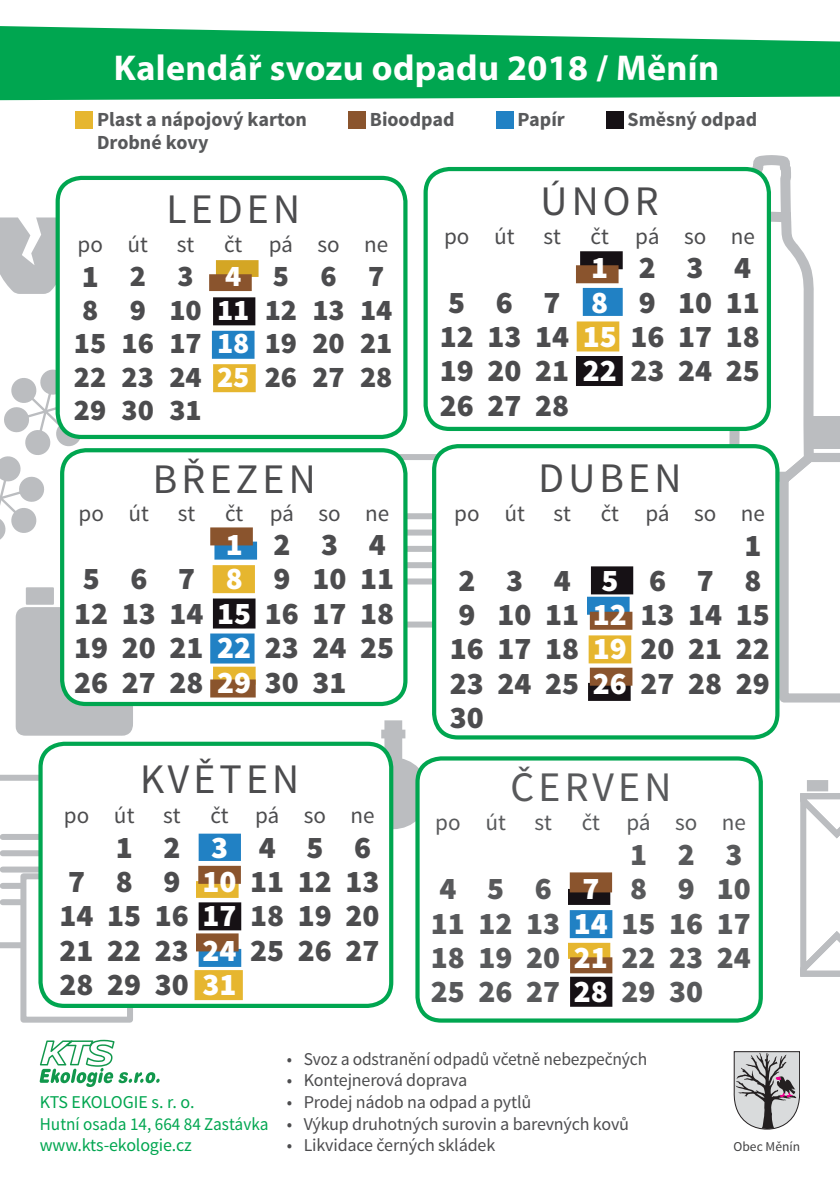
<style>
.page{position:relative;width:840px;height:1191px;background:#fff}
.page>*{position:absolute;margin:0;border:0;box-sizing:border-box;transform-origin:0 0}
.t1{font:42px "Source Sans Pro";letter-spacing:.1em;color:#4c4c4e}
.t2{font:42px "Source Sans Pro";letter-spacing:.1em;color:#58595b}
.t3{font:700 36px "Myriad Pro";letter-spacing:.01em;color:#fff}
.t4{font:900 31.6px/34.4px "Source Sans Pro";color:#4c4c4e}
.t5{font:900 31.6px/34.4px "Source Sans Pro";color:#58595b}
.t6{font:900 30px/33.4px "Source Sans Pro";color:#4c4c4e}
.t7{font:23.2px "Source Sans Pro";color:#4c4c4e}
.t8{font:23.2px "Source Sans Pro";color:#58595b}
.t9{font:700 20px "Source Sans Pro";color:#58595b}
.t10{font:18px "Source Sans Pro";letter-spacing:-.01em;color:#4c4c4e}
.t11{font:18px/21.6px "Source Sans Pro";color:#00a650}
.t12{font:13.6px "Source Sans Pro";color:#404041}
.s1{font-size:31.6px}
.s2{color:#fff}
</style>
<div class="page">
<div style="left:358px;top:758px;width:70px;height:70px;background:#bbbdc0;border-radius:50%"></div>
<div style="left:384px;top:720px;width:18px;height:43px;background:#bbbdc0"></div>
<div style="left:381px;top:729px;width:24px;height:9px;border:2px solid #bbbdc0"></div>
<svg style="left:388px;top:448px;width:57px;height:182px"></svg>
<div style="left:403px;top:513px;width:74px;height:6px;background:#bbbdc0"></div>
<div style="left:403px;top:529px;width:74px;height:6px;background:#bbbdc0"></div>
<div style="left:403px;top:546px;width:74px;height:6px;background:#bbbdc0"></div>
<div style="left:403px;top:578px;width:74px;height:6px;background:#bbbdc0"></div>
<div style="left:403px;top:562px;width:74px;height:6px;background:#bbbdc0"></div>
<svg style="left:0;top:774px;width:133px;height:249px"></svg>
<svg style="left:393px;top:765px;width:3px;height:83px"></svg>
<div style="left:15px;top:607px;width:119px;height:129px;background:#bbbdc0"></div>
<div style="left:27px;top:588px;width:26px;height:16px;background:#bbbdc0"></div>
<div style="left:26px;top:587px;width:28px;height:18px;border:2px solid #bbbdc0"></div>
<svg style="left:0;top:217px;width:56px;height:77px;background:#c4c7c9"></svg>
<svg style="left:721px;top:737px;width:45px;height:393px"></svg>
<div style="left:806px;top:780px;width:21px;height:11px;border:6px solid #bbbdc0"></div>
<svg style="left:800px;top:786px;width:39px;height:191px"></svg>
<svg style="left:0;top:369px;width:92px;height:171px"></svg>
<svg style="left:744px;top:155px;width:95px;height:552px"></svg>
<div style="left:809px;top:417px;width:30px;height:32px;background:#bbbdc0"></div>
<div style="left:76px;top:111px;width:17px;height:17px;background:#e6b62f"></div>
<div style="left:348px;top:111px;width:17px;height:17px;background:#8a542d"></div>
<div style="left:496px;top:111px;width:17px;height:17px;background:#2181c4"></div>
<div style="left:606px;top:111px;width:17px;height:17px;background:#161115"></div>
<svg style="left:0;top:26px;width:839px;height:74px;background:#20b166"></svg>
<div style="left:62px;top:450px;width:343px;height:254px;background:#fff;border-radius:24px"></div>
<div style="left:60px;top:448px;width:347px;height:258px;border:4px solid #00a650;border-radius:24px"></div>
<div style="left:213px;top:598px;width:42px;height:30px;background:#161115"></div>
<div style="left:212px;top:565px;width:43px;height:28px;background:#e6b62f"></div>
<div style="left:214px;top:541px;width:43px;height:18px;background:#2181c4"></div>
<div style="left:434px;top:446px;width:343px;height:291px;background:#fff;border-radius:24px"></div>
<div style="left:432px;top:444px;width:347px;height:295px;border:4px solid #00a650;border-radius:24px"></div>
<div style="left:588px;top:635px;width:43px;height:28px;background:#e6b62f"></div>
<div style="left:586px;top:597px;width:43px;height:18px;background:#2181c4"></div>
<div style="left:590px;top:566px;width:43px;height:28px;background:#161115"></div>
<div style="left:40px;top:744px;width:351px;height:262px;background:#fff;border-radius:24px"></div>
<div style="left:38px;top:741px;width:355px;height:267px;border:4px solid #00a650;border-radius:24px"></div>
<div style="left:198px;top:902px;width:43px;height:28px;background:#161115"></div>
<div style="left:196px;top:881px;width:42px;height:17px;background:#e6b62f"></div>
<div style="left:198px;top:833px;width:43px;height:28px;background:#2181c4"></div>
<div style="left:194px;top:970px;width:49px;height:30px;background:#e6b62f"></div>
<div style="left:417px;top:758px;width:343px;height:262px;background:#fff;border-radius:24px"></div>
<div style="left:415px;top:756px;width:347px;height:266px;border:4px solid #00a650;border-radius:24px"></div>
<div style="left:569px;top:910px;width:43px;height:28px;background:#2181c4"></div>
<div style="left:569px;top:976px;width:43px;height:30px;background:#161115"></div>
<div style="left:425px;top:169px;width:343px;height:260px;background:#fff;border-radius:24px"></div>
<div style="left:423px;top:167px;width:347px;height:264px;border:4px solid #00a650;border-radius:24px"></div>
<div style="left:576px;top:321px;width:43px;height:30px;background:#e6b62f"></div>
<div style="left:582px;top:288px;width:40px;height:28px;background:#2181c4"></div>
<div style="left:579px;top:251px;width:43px;height:18px;background:#161115"></div>
<div style="left:58px;top:178px;width:347px;height:259px;background:#fff;border-radius:24px"></div>
<div style="left:56px;top:176px;width:351px;height:263px;border:4px solid #00a650;border-radius:24px"></div>
<div style="left:216px;top:260px;width:42px;height:17px;background:#d4a624"></div>
<div style="left:213px;top:297px;width:42px;height:28px;background:#161115"></div>
<div style="left:212px;top:331px;width:42px;height:28px;background:#2181c4"></div>
<div style="left:213px;top:364px;width:42px;height:28px;background:#e6b62f"></div>
<div style="left:575px;top:356px;width:47px;height:30px;background:#161115"></div>
<div style="left:210px;top:633px;width:44px;height:30px;background:#2181c4"></div>
<div style="left:213px;top:666px;width:42px;height:18px;background:#e6b62f"></div>
<div style="left:587px;top:683px;width:43px;height:18px;background:#161115"></div>
<div style="left:198px;top:949px;width:43px;height:18px;background:#2181c4"></div>
<div style="left:567px;top:889px;width:43px;height:16px;background:#161115"></div>
<div style="left:567px;top:942px;width:43px;height:16px;background:#e6b62f"></div>
<div style="left:198px;top:866px;width:43px;height:18px;background:#8a542d"></div>
<svg style="left:733px;top:1051px;width:66px;height:78px;background:#afadaf"></svg>
<svg style="left:39px;top:1039px;width:121px;height:48px"></svg>
<div style="left:575px;top:265px;width:43px;height:18px;background:#8a542d"></div>
<div style="left:210px;top:527px;width:43px;height:18px;background:#8a542d"></div>
<div style="left:210px;top:679px;width:45px;height:18px;background:#8a542d"></div>
<div style="left:589px;top:612px;width:43px;height:18px;background:#8a542d"></div>
<div style="left:589px;top:667px;width:43px;height:18px;background:#8a542d"></div>
<div style="left:196px;top:933px;width:42px;height:18px;background:#8a542d"></div>
<div style="left:569px;top:872px;width:42px;height:20px;background:#8a542d"></div>
<div style="left:209px;top:274px;width:42px;height:17px;background:#8a542d"></div>
<div style="left:569px;top:957px;width:43px;height:16px;background:#8a542d"></div>
<p class="t3" style="left:114px;top:54px;width:606px">Kalendář svozu odpadu 2018 / Měnín</p>
<p class="t9" style="left:97px;top:112px;width:211px">Plast a nápojový karton</p>
<p class="t9" style="left:370px;top:112px;width:86px">Bioodpad</p>
<p class="t9" style="left:517px;top:112px;width:49px">Papír</p>
<p class="t9" style="left:627px;top:112px;width:131px">Směsný odpad</p>
<p class="t9" style="left:97px;top:135px;width:113px">Drobné kovy</p>
<h1 class="t1" style="left:166px;top:193px;width:135px">LEDEN</h1>
<p class="t7" style="left:77px;top:235px;width:118px">po út st</p>
<p class="t7" style="left:224px;top:235px;width:166px">čt pá so ne</p>
<p class="t6" style="left:74px;top:262px;width:320px"><span class="s1">1</span>23<span class="s2">4</span>567<br>8 9 10<span class="s2">11</span>121314<br>15 16 17 <span class="s2">18</span> 19 20 21<br>22 23 24 <span class="s2">25</span> 26 27 28<br>29 30 31</p>
<h1 class="t1" style="left:153px;top:463px;width:164px">BŘEZEN</h1>
<p class="t7" style="left:78px;top:504px;width:118px">po út st</p>
<p class="t7" style="left:225px;top:504px;width:166px">čt pá so ne</p>
<p class="t4" style="left:74px;top:530px;width:321px;text-indent:151px"><span class="s2">1</span>234<br>567 <span class="s2">8</span> 91011<br>12 13 14 <span class="s2">15</span> 16 17 18<br>19 20 21 <span class="s2">22</span> 23 24 25<br>26 27 28 <span class="s2">29</span> 30 31</p>
<h1 class="t1" style="left:140px;top:763px;width:160px">KVĚTEN</h1>
<p class="t7" style="left:64px;top:806px;width:118px">po út st</p>
<p class="t7" style="left:210px;top:806px;width:166px">čt pá so ne</p>
<p class="t4" style="left:59px;top:832px;width:321px;text-indent:56px">12<span class="s2">3</span>456<br>7 8 9 <span class="s2">10</span>111213<br>14 15 16 <span class="s2">17</span> 18 19 20<br>21 22 23 <span class="s2">24</span> 25 26 27<br>28 29 30 <span class="s2">31</span></p>
<h1 class="t1" style="left:540px;top:185px;width:120px">ÚNOR</h1>
<p class="t7" style="left:444px;top:227px;width:118px">po út st</p>
<p class="t7" style="left:590px;top:227px;width:166px">čt pá so ne</p>
<p class="t4" style="left:439px;top:253px;width:321px;text-indent:151px"><span class="s2">1</span>234<br>567 <span class="s2">8</span> 91011<br>12 13 14 <span class="s2">15</span> 16 17 18<br>19 20 21 <span class="s2">22</span> 23 24 25<br>26 27 28</p>
<h1 class="t1" style="left:538px;top:462px;width:144px">DUBEN</h1>
<p class="t7" style="left:454px;top:505px;width:118px">po út st</p>
<p class="t7" style="left:600px;top:505px;width:166px">čt pá so ne</p>
<p class="t4" style="left:449px;top:531px;width:321px;text-indent:294px">1<br>234<span class="s2">5</span>678<br>9 10 11 <span class="s2">12</span> 13 14 15<br>16 17 18 <span class="s2">19</span> 20 21 22<br>23 24 25 <span class="s2">26</span> 27 28 29<br>30</p>
<h1 class="t2" style="left:510px;top:771px;width:162px">ČERVEN</h1>
<p class="t8" style="left:435px;top:813px;width:118px">po út st</p>
<p class="t8" style="left:581px;top:813px;width:166px">čt pá so ne</p>
<p class="t5" style="left:430px;top:840px;width:321px;text-indent:199px">123<br>456<span class="s2">7</span>8910<br>11 12 13 <span class="s2">14</span> 15 16 17<br>18 19 20 <span class="s2">21</span> 22 23 24<br>25 26 27 <span class="s2">28</span> 29 30</p>
<p class="t11" style="left:40px;top:1093px;width:230px">KTS EKOLOGIE s. r. o.<br>Hutní osada 14, 664 84 Zastávka www.kts-ekologie.cz</p>
<p class="t10" style="left:286px;top:1052px;width:362px">• Svoz a odstranění odpadů včetně nebezpečných</p>
<p class="t10" style="left:286px;top:1073px;width:182px">• Kontejnerová doprava</p>
<p class="t10" style="left:286px;top:1095px;width:246px">• Prodej nádob na odpad a pytlů</p>
<p class="t10" style="left:286px;top:1116px;width:344px">• Výkup druhotných surovin a barevných kovů</p>
<p class="t10" style="left:286px;top:1138px;width:210px">• Likvidace černých skládek</p>
<p class="t12" style="left:733px;top:1141px;width:68px">Obec Měnín</p>
</div>
